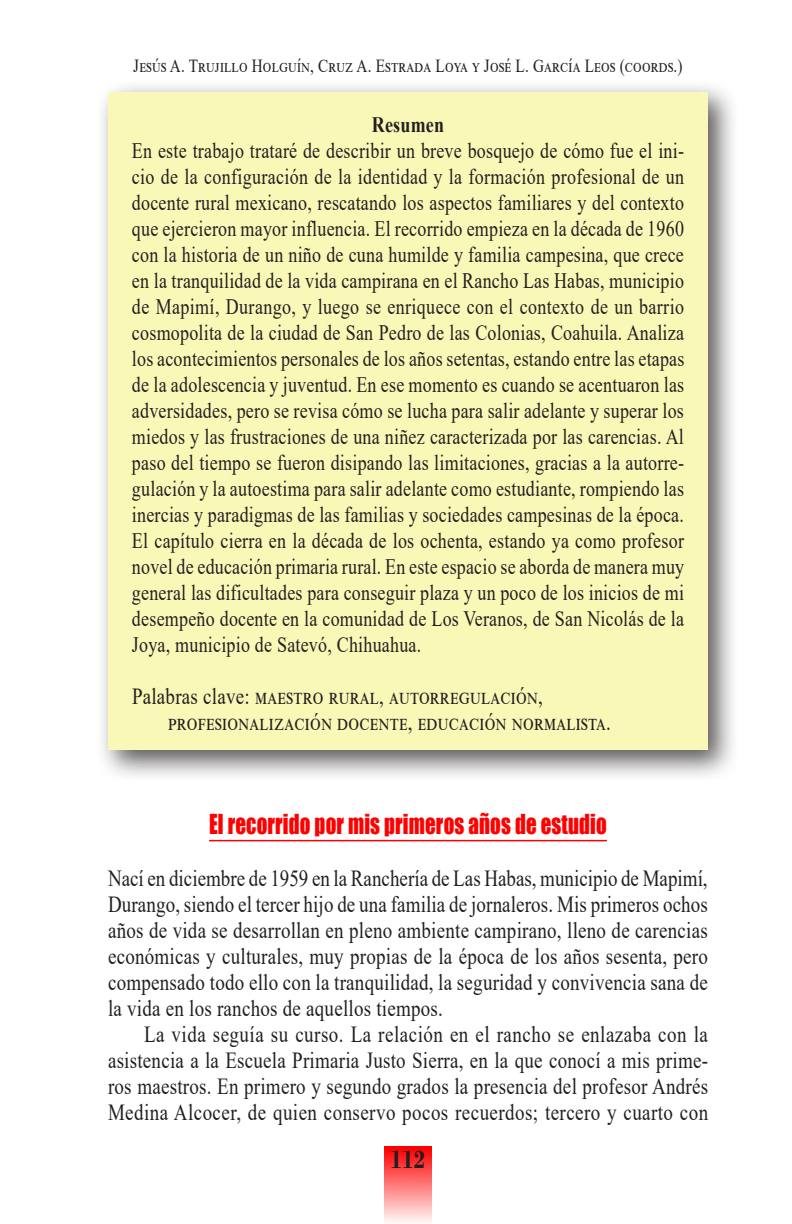
<style>
.page{position:relative;width:792px;height:1224px;background:#fff}
.page>*{position:absolute;margin:0;border:0;box-sizing:border-box;transform-origin:0 0}
.t1{font:700 26.4px "Bodoni";color:#231f20;scale:.86 1}
.t2{font:25.2px "Impact";letter-spacing:.01em;color:#f00;scale:.83 1}
.t3{font:23px/26px "Times New Roman";letter-spacing:.02em;color:#231f20;text-align:justify;scale:.83 1}
.t4{font:23px/26px "Times New Roman";letter-spacing:.08em;color:#231f20;scale:.83 1}
.t5{font:22px/26px "Times New Roman";letter-spacing:.01em;color:#231f20;text-align:justify;scale:.82 1}
.t6{font:700 22px "Times New Roman";letter-spacing:.015em;color:#231f20;scale:.82 1}
.t7{font:18.4px "Times New Roman";letter-spacing:.015em;color:#231f20;scale:.83 1}
</style>
<div class="page">
<div style="left:384px;top:1146px;width:48px;height:78px;background:linear-gradient(to bottom,#f00,#fff7f7)"></div>
<div style="left:96px;top:80px;width:644px;height:703px;background:#231f20;opacity:.75"></div>
<div style="left:108px;top:92px;width:600px;height:658px;background:#faf8b7"></div>
<hr style="left:209px;top:840px;width:398px;height:1px;background:#f00">
<p class="t7" style="left:133px;top:56px;width:663px">Jesús A. Trujillo Holguín, Cruz A. Estrada Loya y José L. García Leos (coords.)</p>
<p class="t6" style="left:372px;top:112px;width:90px">Resumen</p>
<p class="t5" style="left:132px;top:137px;width:675px">En este trabajo trataré de describir un breve bosquejo de cómo fue el ini&shy;cio de la configuración de la identidad y la formación profesional de un docente rural mexicano, rescatando los aspectos familiares y del contexto que ejercieron mayor influencia. El recorrido empieza en la década de 1960 con la historia de un niño de cuna humilde y familia campesina, que crece en la tranquilidad de la vida campirana en el Rancho Las Habas, municipio de Mapimí, Durango, y luego se enriquece con el contexto de un barrio cosmopolita de la ciudad de San Pedro de las Colonias, Coahuila. Analiza los acontecimientos personales de los años setentas, estando entre las etapas de la adolescencia y juventud. En ese momento es cuando se acentuaron las adversidades, pero se revisa cómo se lucha para salir adelante y superar los miedos y las frustraciones de una niñez caracterizada por las carencias. Al paso del tiempo se fueron disipando las limitaciones, gracias a la autorre&shy;gulación y la autoestima para salir adelante como estudiante, rompiendo las inercias y paradigmas de las familias y sociedades campesinas de la época.<br>El capítulo cierra en la década de los ochenta, estando ya como profesor novel de educación primaria rural. En este espacio se aborda de manera muy general las dificultades para conseguir plaza y un poco de los inicios de mi desempeño docente en la comunidad de Los Veranos, de San Nicolás de la Joya, municipio de Satevó, Chihuahua.</p>
<p class="t4" style="left:168px;top:683px;width:535px;text-indent:-36px">Palabras clave: maestro rural, autorregulación, profesionalización docente, educación normalista.</p>
<p class="t2" style="left:209px;top:808px;width:481px">el recorrido por mis primeros años de estudio</p>
<p class="t3" style="left:108px;top:865px;width:724px">Nací en diciembre de 1959 en la Ranchería de Las Habas, municipio de Mapimí, Durango, siendo el tercer hijo de una familia de jornaleros. Mis primeros ochos años de vida se desarrollan en pleno ambiente campirano, lleno de carencias económicas y culturales, muy propias de la época de los años sesenta, pero compensado todo ello con la tranquilidad, la seguridad y convivencia sana de la vida en los ranchos de aquellos tiempos.</p>
<p class="t3" style="left:108px;top:1021px;width:725px;text-indent:36px">La vida seguía su curso. La relación en el rancho se enlazaba con la asistencia a la Escuela Primaria Justo Sierra, en la que conocí a mis prime&shy;ros maestros. En primero y segundo grados la presencia del profesor Andrés Medina Alcocer, de quien conservo pocos recuerdos; tercero y cuarto con</p>
<p class="t1" style="left:391px;top:1144px;width:41px">112</p>
</div>
